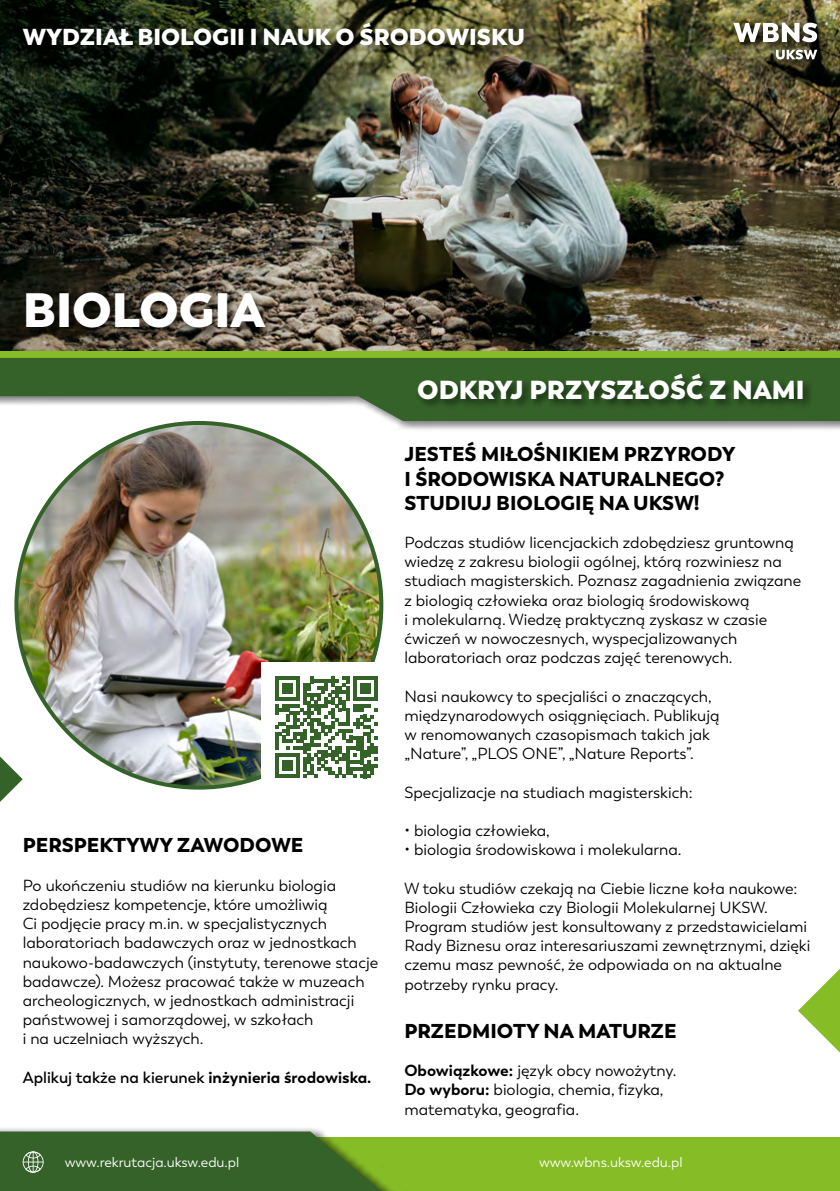
<style>
.page{position:relative;width:840px;height:1191px;background:#fff}
.page>*{position:absolute;margin:0;border:0;box-sizing:border-box;transform-origin:0 0}
.t1{font:800 48px "Trenda";color:#fff}
.t2{font:800 26px "Trenda";color:#fff}
.t3{font:800 23px "Trenda";color:#fff}
.t4{font:900 20px/24px "Trenda";color:#000}
.t5{font:16px/19.2px "Trenda";color:#000}
.t6{font:600 16px "Trenda";color:#000}
.t7{font:14px "Trenda";color:#fff}
.s1{font-weight:700}
</style>
<div class="page">
<img style="left:0;top:0;width:839px;height:351px">
<div style="left:0;top:351px;width:839px;height:18px;background:#86bc25"></div>
<div style="left:0;top:355px;width:839px;height:76px;background:#000;opacity:.5"></div>
<svg style="left:0;top:358px;width:839px;height:63px;fill:#356229"></svg>
<div style="left:415px;top:371px;width:397px;height:38px;background:#000;opacity:.5"></div>
<div style="left:0;top:1137px;width:839px;height:54px;background:#86bc25"></div>
<div style="left:0;top:1125px;width:419px;height:66px;background:#000;opacity:.5"></div>
<div style="left:21px;top:21px;width:512px;height:35px;background:#000;opacity:.5"></div>
<div style="left:24px;top:290px;width:252px;height:48px;background:#000;opacity:.5"></div>
<img style="left:16px;top:423px;width:365px;height:364px;border-radius:182px">
<div style="left:261px;top:662px;width:130px;height:130px;background:#fff"></div>
<svg style="left:0;top:1131px;width:381px;height:60px;background:#406c2e"></svg>
<svg style="left:275px;top:676px;width:102px;height:102px"></svg>
<div style="left:731px;top:20px;width:96px;height:50px;background:#000;opacity:.5"></div>
<div style="left:731px;top:20px;width:39px;height:32px;background:#000;opacity:.5"></div>
<div style="left:759px;top:20px;width:29px;height:32px;background:#000;opacity:.5"></div>
<div style="left:778px;top:20px;width:31px;height:33px;background:#000;opacity:.5"></div>
<div style="left:799px;top:20px;width:27px;height:33px;background:#000;opacity:.5"></div>
<svg style="left:733px;top:23px;width:83px;height:19px"></svg>
<div style="left:772px;top:47px;width:22px;height:23px;background:#000;opacity:.5"></div>
<div style="left:783px;top:47px;width:22px;height:23px;background:#000;opacity:.5"></div>
<div style="left:793px;top:48px;width:20px;height:22px;background:#000;opacity:.5"></div>
<div style="left:801px;top:47px;width:26px;height:23px;background:#000;opacity:.5"></div>
<svg style="left:775px;top:50px;width:41px;height:9px"></svg>
<svg style="left:0;top:756px;width:23px;height:46px"></svg>
<svg style="left:798px;top:969px;width:41px;height:83px"></svg>
<h3 class="t3" style="left:23px;top:22px;width:503px">WYDZIAŁ BIOLOGII I NAUK O ŚRODOWISKU</h3>
<h1 class="t1" style="left:23px;top:279px;width:244px">BIOLOGIA</h1>
<p class="t4" style="left:23px;top:833px;width:282px">PERSPEKTYWY ZAWODOWE</p>
<p class="t5" style="left:23px;top:875px;width:357px">Po ukończeniu studiów na kierunku biologia zdobędziesz kompetencje, które umożliwią<br>Ci podjęcie pracy m.in. w specjalistycznych laboratoriach badawczych oraz w jednostkach naukowo-badawczych (instytuty, terenowe stacje badawcze). Możesz pracować także w muzeach archeologicznych, w jednostkach administracji państwowej i samorządowej, w szkołach<br>i na uczelniach wyższych.</p>
<p class="t6" style="left:23px;top:1067px;width:350px">Aplikuj także na kierunek <span class="s1">inżynieria środowiska.</span></p>
<h2 class="t2" style="left:417px;top:373px;width:388px">ODKRYJ PRZYSZŁOŚĆ Z NAMI</h2>
<p class="t4" style="left:404px;top:442px;width:332px">JESTEŚ MIŁOŚNIKIEM PRZYRODY<br>I ŚRODOWISKA NATURALNEGO?<br>STUDIUJ BIOLOGIĘ NA UKSW!</p>
<p class="t5" style="left:404px;top:533px;width:398px">Podczas studiów licencjackich zdobędziesz gruntowną wiedzę z zakresu biologii ogólnej, którą rozwiniesz na studiach magisterskich. Poznasz zagadnienia związane z biologią człowieka oraz biologią środowiskową<br>i molekularną. Wiedzę praktyczną zyskasz w czasie ćwiczeń w nowoczesnych, wyspecjalizowanych laboratoriach oraz podczas zajęć terenowych.</p>
<p class="t5" style="left:404px;top:686px;width:316px">Nasi naukowcy to specjaliści o znaczących, międzynarodowych osiągnięciach. Publikują w renomowanych czasopismach takich jak „Nature”, „PLOS ONE”, „Nature Reports”.</p>
<p class="t5" style="left:404px;top:782px;width:289px">Specjalizacje na studiach magisterskich:</p>
<p class="t5" style="left:404px;top:821px;width:147px">• biologia człowieka,</p>
<p class="t5" style="left:404px;top:840px;width:278px">• biologia środowiskowa i molekularna.</p>
<p class="t5" style="left:404px;top:878px;width:407px">W toku studiów czekają na Ciebie liczne koła naukowe:<br>Biologii Człowieka czy Biologii Molekularnej UKSW.<br>Program studiów jest konsultowany z przedstawicielami Rady Biznesu oraz interesariuszami zewnętrznymi, dzięki czemu masz pewność, że odpowiada on na aktualne potrzeby rynku pracy.</p>
<p class="t4" style="left:404px;top:1018px;width:274px">PRZEDMIOTY NA MATURZE</p>
<p class="t5" style="left:404px;top:1061px;width:273px"><span class="s1">Obowiązkowe:</span> język obcy nowożytny.<br><span class="s1">Do wyboru:</span> biologia, chemia, fizyka, matematyka, geografia.</p>
<p class="t7" style="left:65px;top:1154px;width:176px">www.rekrutacja.uksw.edu.pl</p>
<p class="t7" style="left:538px;top:1154px;width:145px">www.wbns.uksw.edu.pl</p>
</div>
